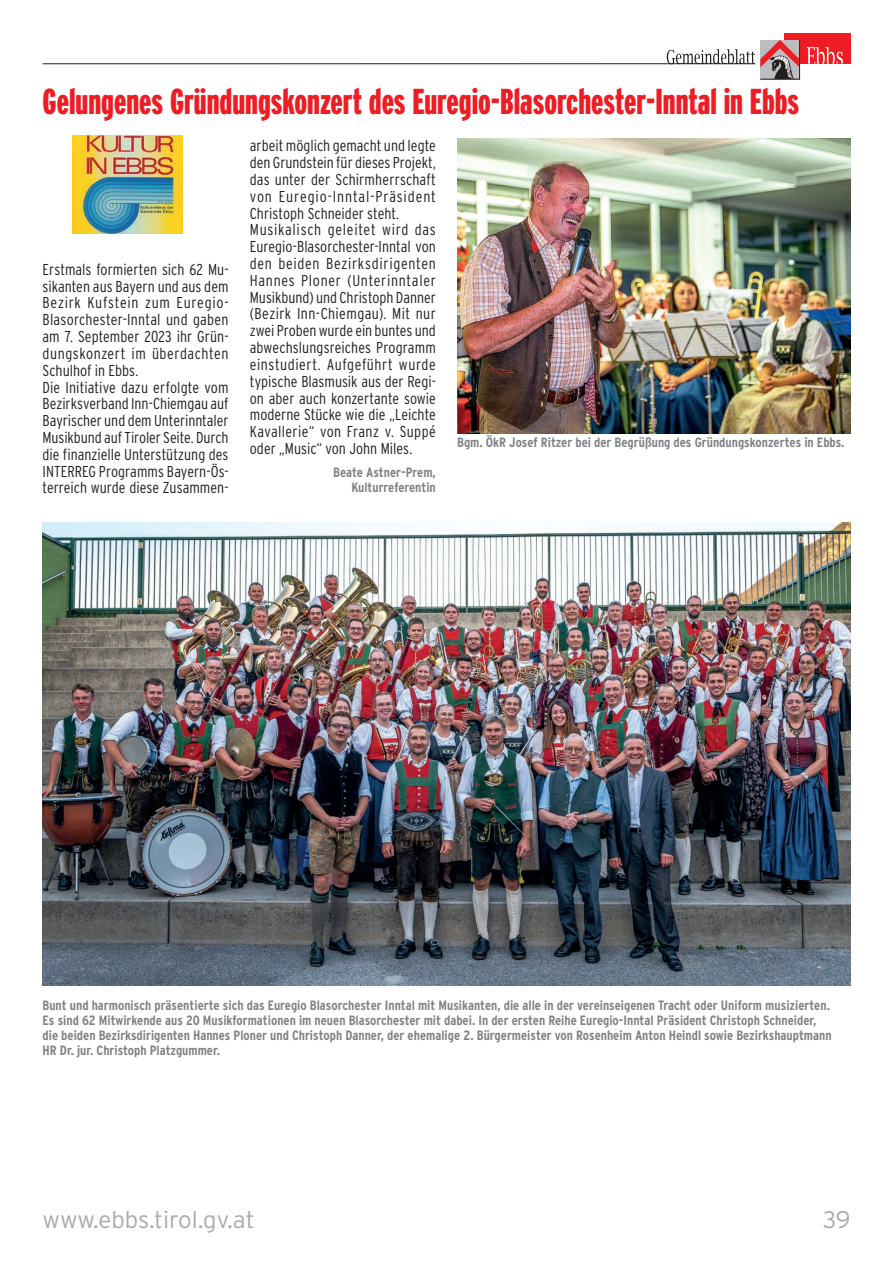
<style>
.page{position:relative;width:893px;height:1263px;background:#fff}
.page>*{position:absolute;margin:0;border:0;box-sizing:border-box;transform-origin:0 0}
.t1{font:900 36px "Interstate Compressed";color:#ee1d23}
.t2{font:300 24px "Interstate";color:#a8a9ad}
.t3{font:300 15.75px/16.8px "Interstate Condensed";letter-spacing:.005em;color:#231f20}
.t4{font:700 13.5px/15px "Interstate Condensed";color:#808285}
</style>
<div class="page">
<div style="left:784px;top:33px;width:66px;height:31px;background:#ee1d23"></div>
<hr style="left:43px;top:63px;width:712px;height:1px;background:#231f20">
<svg style="left:807px;top:47px;width:36px;height:17px"></svg>
<svg style="left:667px;top:40px;width:133px;height:40px"></svg>
<img style="left:72px;top:135px;width:111px;height:99px">
<img style="left:457px;top:139px;width:393px;height:295px">
<img style="left:43px;top:522px;width:808px;height:464px">
<h1 class="t1" style="left:42px;top:81px;width:758px">Gelungenes Gründungskonzert des Euregio-Blasorchester-Inntal in Ebbs</h1>
<p class="t3" style="left:43px;top:261px;width:188px">Erstmals formierten sich 62 Mu&shy;sikanten aus Bayern und aus dem<br>Bezirk Kufstein zum Euregio-<br>Blasorchester-Inntal und gaben am 7. September 2023 ihr Grün&shy;dungskonzert im überdachten<br>Schulhof in Ebbs.<br>Die Initiative dazu erfolgte vom<br>Bezirksverband Inn-Chiemgau auf<br>Bayrischer und dem Unterinntaler<br>Musikbund auf Tiroler Seite. Durch die finanzielle Unterstützung des<br>INTERREG Programms Bayern-Ös&shy;terreich wurde diese Zusammen-</p>
<p class="t3" style="left:250px;top:137px;width:188px">arbeit möglich gemacht und legte den Grundstein für dieses Projekt, das unter der Schirmherrschaft von Euregio-Inntal-Präsident<br>Christoph Schneider steht.<br>Musikalisch geleitet wird das<br>Euregio-Blasorchester-Inntal von den beiden Bezirksdirigenten<br>Hannes Ploner (Unterinntaler<br>Musikbund) und Christoph Danner (Bezirk Inn-Chiemgau). Mit nur zwei Proben wurde ein buntes und abwechslungsreiches Programm einstudiert. Aufgeführt wurde typische Blasmusik aus der Regi&shy;on aber auch konzertante sowie moderne Stücke wie die „Leichte<br>Kavallerie“ von Franz v. Suppé oder „Music“ von John Miles.</p>
<p class="t4" style="left:333px;top:465px;width:104px;text-align:right">Beate Astner-Prem,<br>Kulturreferentin</p>
<p class="t4" style="left:457px;top:435px;width:389px">Bgm. ÖkR Josef Ritzer bei der Begrüßung des Gründungskonzertes in Ebbs.</p>
<p class="t4" style="left:43px;top:997px;width:790px">Bunt und harmonisch präsentierte sich das Euregio Blasorchester Inntal mit Musikanten, die alle in der vereinseigenen Tracht oder Uniform musizierten.<br>Es sind 62 Mitwirkende aus 20 Musikformationen im neuen Blasorchester mit dabei. In der ersten Reihe Euregio-Inntal Präsident Christoph Schneider, die beiden Bezirksdirigenten Hannes Ploner und Christoph Danner, der ehemalige 2. Bürgermeister von Rosenheim Anton Heindl sowie Bezirkshauptmann HR Dr. jur. Christoph Platzgummer.</p>
<h2 class="t2" style="left:43px;top:1206px;width:214px">www.ebbs.tirol.gv.at</h2>
<h2 class="t2" style="left:823px;top:1206px;width:29px">39</h2>
</div>
